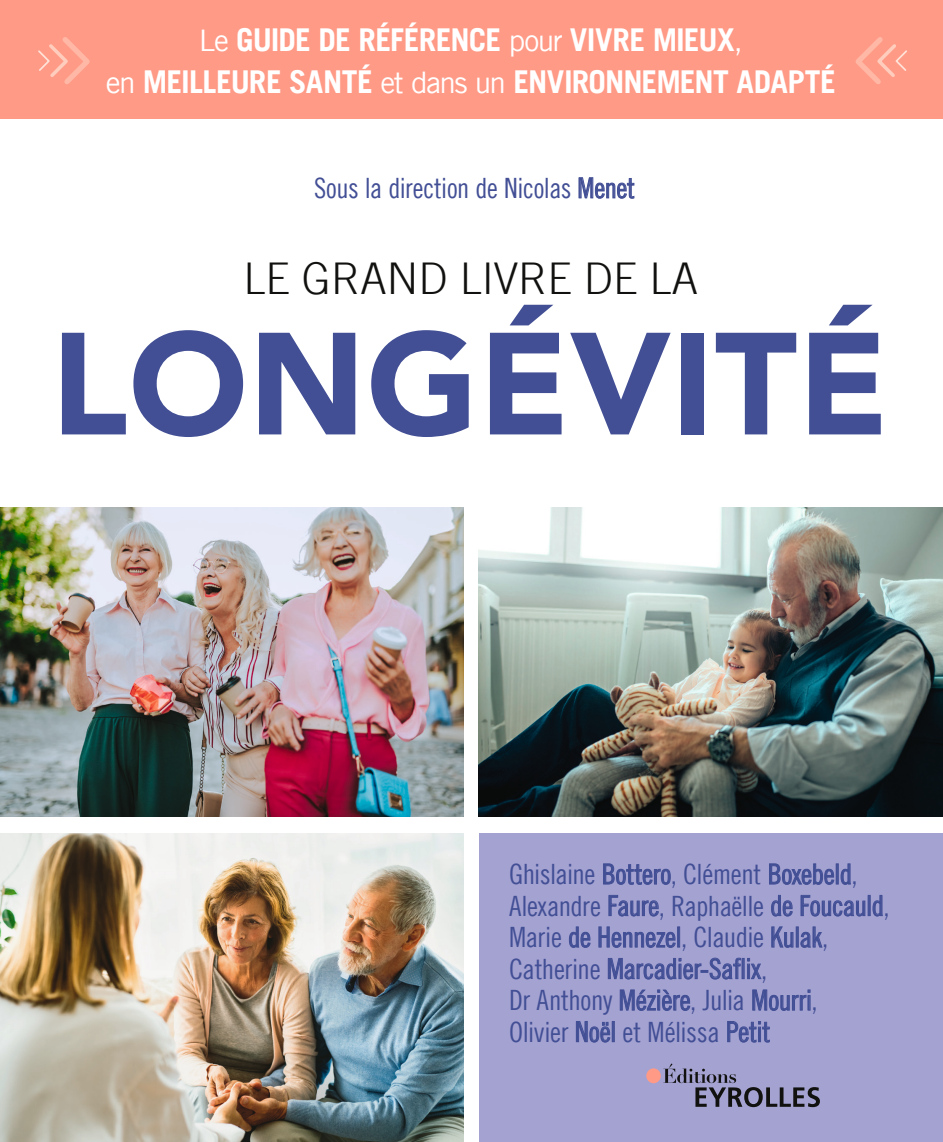
<style>
.page{position:relative;width:943px;height:1142px;background:#fff}
.page>*{position:absolute;margin:0;border:0;box-sizing:border-box;transform-origin:0 0}
.t1{font:900 143.5px "Avenir LT Std";letter-spacing:.005em;color:#424f95}
.t2{font:300 43.75px "Trade Gothic LT";color:#11110f}
.t3{font:700 31.5px/42px "Trade Gothic LT";letter-spacing:-.025em;color:#fff;text-align:center}
.t4{font:28px/31.5px "Trade Gothic LT Cond Eighteen";letter-spacing:-.015em;color:#424f95}
.s1{font-weight:400;font-size:29.75px}
</style>
<div class="page">
<div style="left:479px;top:833px;width:464px;height:308px;background:#a4a2d1"></div>
<div style="left:0;top:0;width:943px;height:119px;background:#ff9a86"></div>
<img style="left:0;top:507px;width:463px;height:309px">
<img style="left:479px;top:507px;width:464px;height:309px">
<img style="left:0;top:833px;width:463px;height:308px">
<svg style="left:855px;top:37px;width:52px;height:47px"></svg>
<div style="left:646px;top:1068px;width:15px;height:15px;background:#ff9a86;border-radius:50%"></div>
<svg style="left:663px;top:1063px;width:157px;height:43px"></svg>
<svg style="left:38px;top:37px;width:52px;height:47px"></svg>
<svg style="left:603px;top:863px;width:68px;height:22px"></svg>
<svg style="left:769px;top:863px;width:82px;height:22px"></svg>
<svg style="left:608px;top:894px;width:51px;height:22px"></svg>
<svg style="left:771px;top:894px;width:22px;height:22px"></svg>
<svg style="left:800px;top:894px;width:66px;height:22px"></svg>
<div style="left:868px;top:894px;width:2px;height:21px;border:1px solid #424f95"></div>
<svg style="left:872px;top:894px;width:11px;height:22px"></svg>
<svg style="left:569px;top:926px;width:254px;height:116px"></svg>
<svg style="left:578px;top:177px;width:57px;height:22px"></svg>
<p class="t3" style="left:106px;top:18px;width:732px"><span class="s1">Le</span> GUIDE DE RÉFÉRENCE <span class="s1">pour</span> VIVRE MIEUX<span class="s1">,<br>en</span> MEILLEURE SANTÉ <span class="s1">et dans un</span> ENVIRONNEMENT ADAPTÉ</p>
<p class="t4" style="left:314px;top:172px;width:322px">Sous la direction de Nicolas Menet</p>
<h2 class="t2" style="left:243px;top:252px;width:456px">LE GRAND LIVRE DE LA</h2>
<h1 class="t1" style="left:51px;top:297px;width:839px">LONGÉVITÉ</h1>
<p class="t4" style="left:509px;top:857px;width:382px">Ghislaine Bottero, Clément Boxebeld, Alexandre Faure, Raphaëlle de Foucauld, Marie de Hennezel, Claudie Kulak, Catherine Marcadier-Saflix,<br>Dr Anthony Mézière, Julia Mourri,<br>Olivier Noël et Mélissa Petit</p>
</div>
